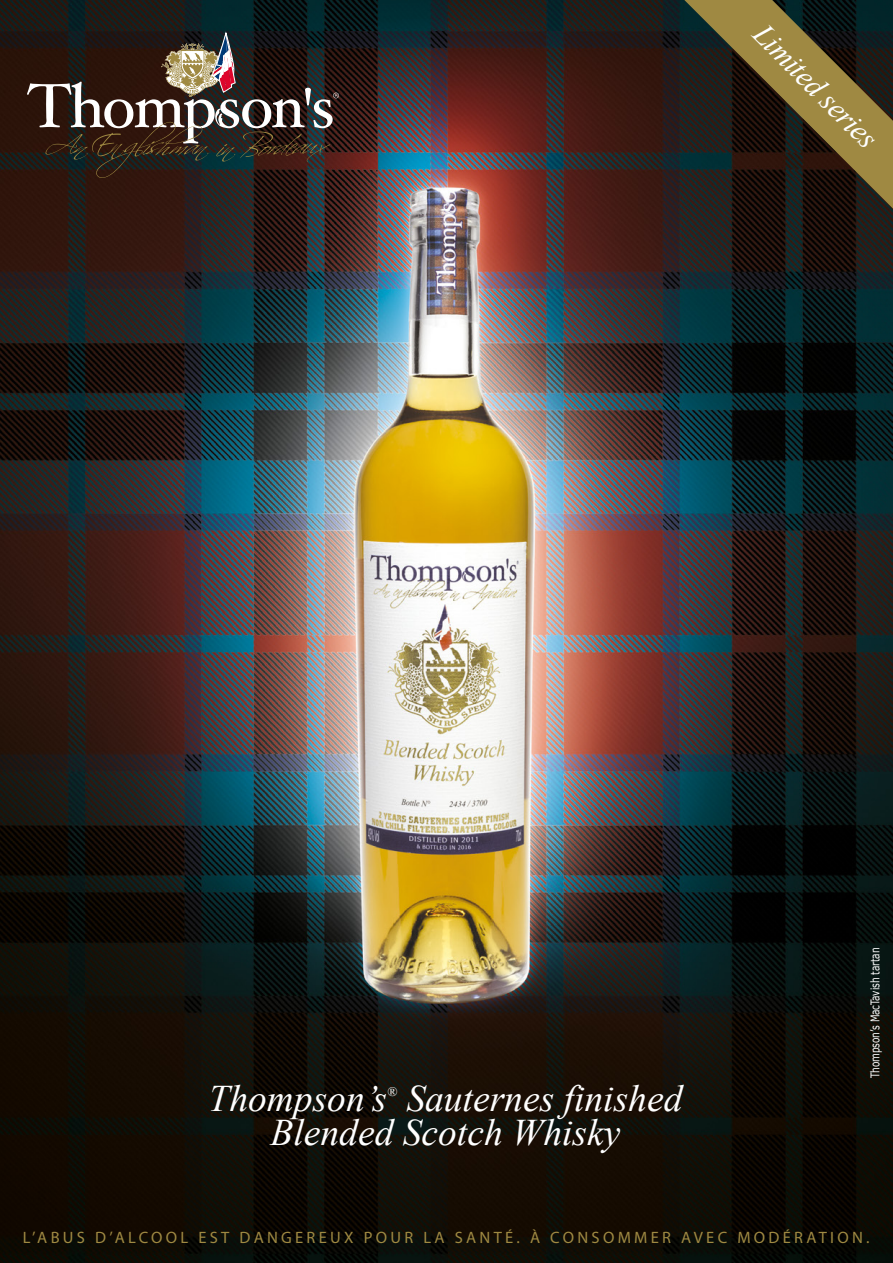
<style>
.page{position:relative;width:893px;height:1263px;background:#fff}
.page>*{position:absolute;margin:0;border:0;box-sizing:border-box;transform-origin:0 0}
.t1{font:italic 37.5px/34.5px "Times New Roman";color:#fff}
.t2{font:italic 30.45px "Times New Roman";color:#fff}
.t3{font:16.5px "Myriad Pro";letter-spacing:.2em;color:#9f8942}
.t4{font:italic 13.05px "Times New Roman";color:#fff}
.t5{font:12px "Verdana";letter-spacing:-.01em;color:#fff;scale:.75 1}
</style>
<div class="page">
<img style="left:0;top:0;width:893px;height:1263px">
<svg style="left:27px;top:33px;width:312px;height:145px;background:#423630"></svg>
<svg style="left:684px;top:0;width:209px;height:209px;background:#423a23"></svg>
<h2 class="t2" style="left:773px;top:14px;width:163px;rotate:45deg">Limited series</h2>
<h1 class="t1" style="left:209px;top:1080px;width:180px">Thompson’s</h1>
<p class="t4" style="left:387px;top:1082px;width:11px">®</p>
<h1 class="t1" style="left:271px;top:1080px;width:413px;text-indent:136px">Sauternes finished<br>Blended Scotch Whisky</h1>
<p class="t5" style="left:867px;top:1078px;width:176px;rotate:-90deg">Thompson’s MacTavish tartan</p>
<p class="t3" style="left:23px;top:1227px;width:848px">L’ABUS D’ALCOOL EST DANGEREUX POUR LA SANTÉ. À CONSOMMER AVEC MODÉRATION.</p>
</div>
